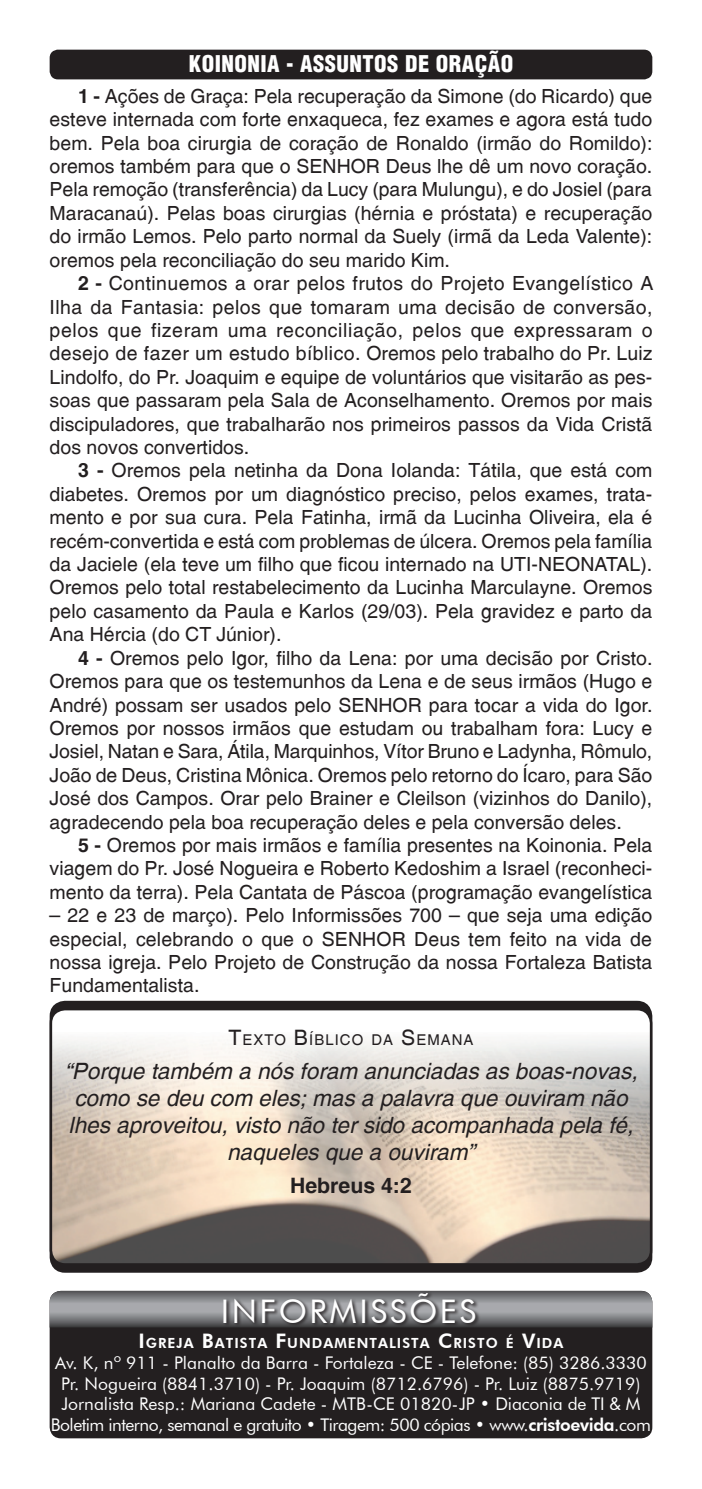
<style>
.page{position:relative;width:702px;height:1489px;background:#fff}
.page>*{position:absolute;margin:0;border:0;box-sizing:border-box;transform-origin:0 0}
.t1{font:32.5px "Futura BT";color:#fff}
.t2{font:italic 22.5px/27px "Switzerland";color:#231f20;text-align:center}
.t3{font:22.5px "Switzerland Cond Black Plain";letter-spacing:.02em;color:#fff}
.t4{font:700 21.25px "Switzerland";color:#231f20}
.t5{font:19.5px/23.5px "Switzerland Plain";color:#231f20;text-align:justify}
.t6{font:17.5px/20.5px "Futura BT";color:#fff;text-align:center}
.t7{font:14.75px "Switzerland Plain";letter-spacing:.07em;color:#231f20}
.t8{font:800 14px "Futura BT";letter-spacing:.07em;color:#fff}
.s1{font-family:"Switzerland";font-weight:700}
.s2{font-size:21.25px}
.s3{font-size:20px}
.s4{font-weight:800}
</style>
<div class="page">
<div style="left:51px;top:1002px;width:600px;height:269px;background:#231f20;border-radius:14px"></div>
<div style="left:50px;top:1000px;width:602px;height:272px;border:2px solid #231f20;border-radius:14px"></div>
<div style="left:51px;top:1009px;width:600px;height:255px;background:#fff;border-radius:14px"></div>
<img style="left:51px;top:1039px;width:600px;height:224px">
<div style="left:50px;top:1007px;width:602px;height:258px;border:2px solid #231f20;border-radius:14px"></div>
<div style="left:51px;top:51px;width:600px;height:27px;background:#231f20;border-radius:7px"></div>
<div style="left:50px;top:50px;width:602px;height:29px;border:2px solid #231f20;border-radius:7px"></div>
<div style="left:50px;top:1290px;width:602px;height:148px;background:#231f20;border-radius:11px"></div>
<svg style="left:50px;top:1290px;width:173px;height:37px;background:#858689"></svg>
<svg style="left:223px;top:1290px;width:430px;height:75px"></svg>
<p class="t3" style="left:189px;top:50px;width:326px">KOINONIA - ASSUNTOS DE ORAÇÃO</p>
<p class="t5" style="left:50px;top:84px;width:604px;text-indent:28px"><span class="s1">1 -</span> Ações de Graça: Pela recuperação da Simone (do Ricardo) que esteve internada com forte enxaqueca, fez exames e agora está tudo bem. Pela boa cirurgia de coração de Ronaldo (irmão do Romildo): oremos também para que o SENHOR Deus lhe dê um novo coração.<br>Pela remoção (transferência) da Lucy (para Mulungu), e do Josiel (para Maracanaú). Pelas boas cirurgias (hérnia e próstata) e recuperação do irmão Lemos. Pelo parto normal da Suely (irmã da Leda Valente): oremos pela reconciliação do seu marido Kim.</p>
<p class="t5" style="left:50px;top:271px;width:605px;text-indent:28px"><span class="s1">2 -</span> Continuemos a orar pelos frutos do Projeto Evangelístico A Ilha da Fantasia: pelos que tomaram uma decisão de conversão, pelos que fizeram uma reconciliação, pelos que expressaram o desejo de fazer um estudo bíblico. Oremos pelo trabalho do Pr. Luiz Lindolfo, do Pr. Joaquim e equipe de voluntários que visitarão as pes&shy;soas que passaram pela Sala de Aconselhamento. Oremos por mais discipuladores, que trabalharão nos primeiros passos da Vida Cristã dos novos convertidos.</p>
<p class="t5" style="left:50px;top:458px;width:604px;text-indent:28px"><span class="s1">3 -</span> Oremos pela netinha da Dona Iolanda: Tátila, que está com diabetes. Oremos por um diagnóstico preciso, pelos exames, trata&shy;mento e por sua cura. Pela Fatinha, irmã da Lucinha Oliveira, ela é recém-convertida e está com problemas de úlcera. Oremos pela família da Jaciele (ela teve um filho que ficou internado na UTI-NEONATAL).<br>Oremos pelo total restabelecimento da Lucinha Marculayne. Oremos pelo casamento da Paula e Karlos (29/03). Pela gravidez e parto da Ana Hércia (do CT Júnior).</p>
<p class="t5" style="left:50px;top:646px;width:604px;text-indent:28px"><span class="s1">4 -</span> Oremos pelo Igor, filho da Lena: por uma decisão por Cristo.<br>Oremos para que os testemunhos da Lena e de seus irmãos (Hugo e André) possam ser usados pelo SENHOR para tocar a vida do Igor.<br>Oremos por nossos irmãos que estudam ou trabalham fora: Lucy e Josiel, Natan e Sara, Átila, Marquinhos, Vítor Bruno e Ladynha, Rômulo, João de Deus, Cristina Mônica. Oremos pelo retorno do Ícaro, para São José dos Campos. Orar pelo Brainer e Cleilson (vizinhos do Danilo), agradecendo pela boa recuperação deles e pela conversão deles.</p>
<p class="t5" style="left:50px;top:833px;width:604px;text-indent:28px"><span class="s1">5 -</span> Oremos por mais irmãos e família presentes na Koinonia. Pela viagem do Pr. José Nogueira e Roberto Kedoshim a Israel (reconheci&shy;mento da terra). Pela Cantata de Páscoa (programação evangelística</p>
<p class="t5" style="left:50px;top:903px;width:604px">– 22 e 23 de março). Pelo Informissões 700 – que seja uma edição especial, celebrando o que o SENHOR Deus tem feito na vida de nossa igreja. Pelo Projeto de Construção da nossa Fortaleza Batista Fundamentalista.</p>
<p class="t7" style="left:228px;top:1030px;width:247px"><span class="s2">T</span>EXTO <span class="s2">B</span>ÍBLICO DA <span class="s2">S</span>EMANA</p>
<p class="t2" style="left:64px;top:1057px;width:575px">“Porque também a nós foram anunciadas as boas-novas, como se deu com eles; mas a palavra que ouviram não lhes aproveitou, visto não ter sido acompanhada pela fé, naqueles que a ouviram”</p>
<p class="t4" style="left:290px;top:1172px;width:123px">Hebreus 4:2</p>
<h1 class="t1" style="left:221px;top:1291px;width:34px">Informiss</h1>
<h1 class="t1" style="left:409px;top:1291px;width:49px">ões</h1>
<p class="t8" style="left:138px;top:1334px;width:426px"><span class="s3">I</span>GREJA <span class="s3">B</span>ATISTA <span class="s3">F</span>UNDAMENTALISTA <span class="s3">C</span>RISTO É <span class="s3">V</span>I DA</p>
<p class="t6" style="left:51px;top:1352px;width:601px">Av. K, nº 911 - Planalto da Barra - Fortaleza - CE - Telefone: (85) 3286.3330<br>Pr. Nogueira (8841.3710) - Pr. Joaquim (8712.6796) - Pr. Luiz (8875.9719)<br>Jornalista Resp.: Mariana Cadete - MTB-CE 01820-JP • Diaconia de TI &amp; M Boletim interno, semanal e gratuito • Tiragem: 500 cópias • www.<span class="s4">cristoevida</span>.com</p>
</div>
